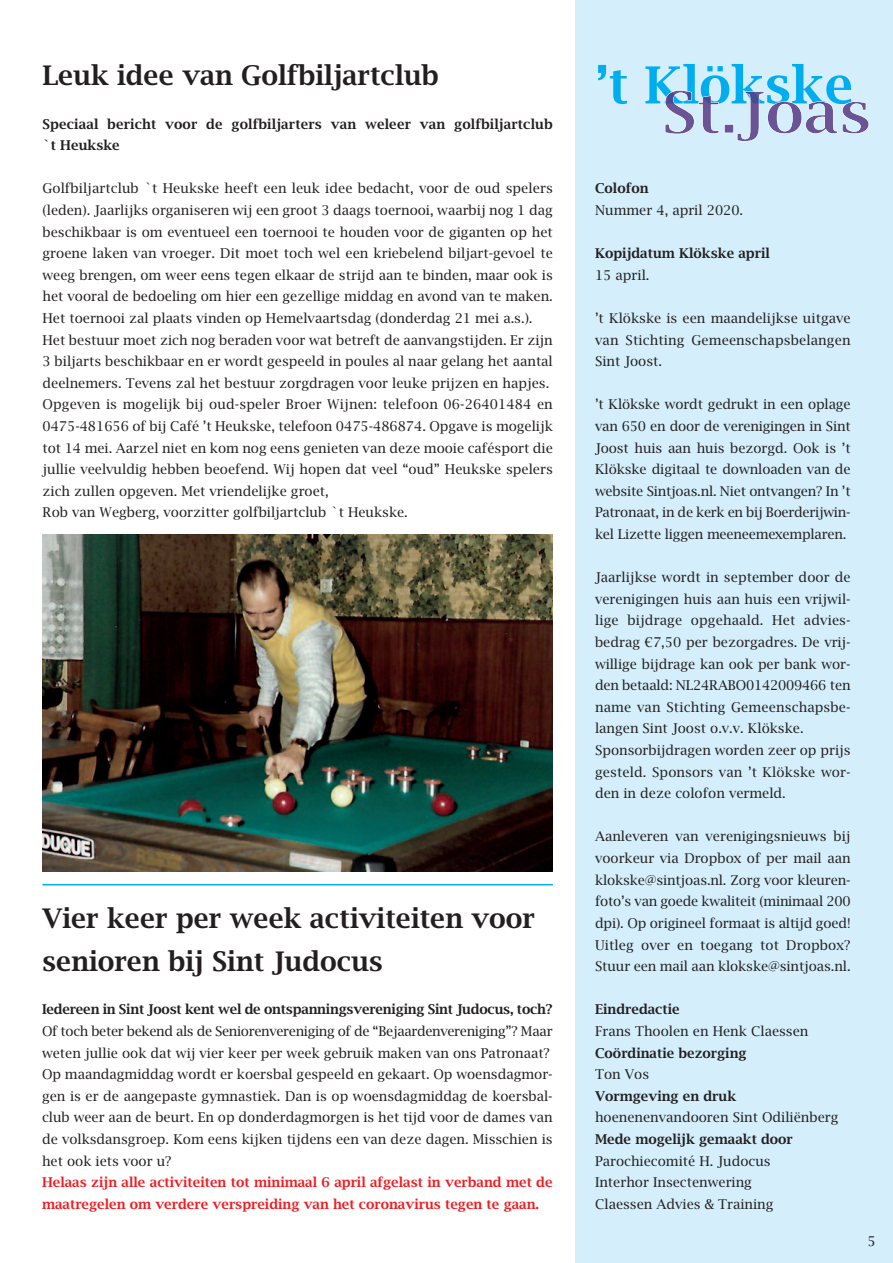
<style>
.page{position:relative;width:893px;height:1263px;background:#fff}
.page>*{position:absolute;margin:0;border:0;box-sizing:border-box;transform-origin:0 0}
.t1{font:600 51.15px "Lucida Bright";color:#00aeef}
.t2{font:600 51px "Lucida Bright";color:#00aeef}
.t3{font:600 27px/43.2px "Lucida Bright";color:#231f20}
.t4{font:13.5px/21.6px "Lucida Bright";color:#231f20}
.t5{font:600 13.5px/21.6px "Lucida Bright";color:#231f20}
.t6{font:600 13.5px/21.6px "Lucida Bright";color:#ee1d23}
</style>
<div class="page">
<div style="left:576px;top:0;width:317px;height:1263px;background:#d4effb"></div>
<svg style="left:665px;top:90px;width:204px;height:52px"></svg>
<hr style="left:43px;top:884px;width:510px;height:1px;background:#00aeef">
<img style="left:42px;top:535px;width:511px;height:336px">
<h3 class="t3" style="left:43px;top:54px;width:398px">Leuk idee van Golfbiljartclub</h3>
<p class="t5" style="left:43px;top:113px;width:512px">Speciaal bericht voor de golfbiljarters van weleer van golfbiljartclub `t Heukske</p>
<p class="t4" style="left:43px;top:178px;width:512px">Golfbiljartclub `t Heukske heeft een leuk idee bedacht, voor de oud spelers (leden). Jaarlijks organiseren wij een groot 3 daags toernooi, waarbij nog 1 dag beschikbaar is om eventueel een toernooi te houden voor de giganten op het groene laken van vroeger. Dit moet toch wel een kriebelend biljart-gevoel te weeg brengen, om weer eens tegen elkaar de strijd aan te binden, maar ook is het vooral de bedoeling om hier een gezellige middag en avond van te maken.<br>Het toernooi zal plaats vinden op Hemelvaartsdag (donderdag 21 mei a.s.).<br>Het bestuur moet zich nog beraden voor wat betreft de aanvangstijden. Er zijn 3 biljarts beschikbaar en er wordt gespeeld in poules al naar gelang het aantal deelnemers. Tevens zal het bestuur zorgdragen voor leuke prijzen en hapjes.<br>Opgeven is mogelijk bij oud-speler Broer Wijnen: telefoon 06-26401484 en 0475-481656 of bij Café ’t Heukske, telefoon 0475-486874. Opgave is mogelijk tot 14 mei. Aarzel niet en kom nog eens genieten van deze mooie cafésport die jullie veelvuldig hebben beoefend. Wij hopen dat veel “oud” Heukske spelers zich zullen opgeven. Met vriendelijke groet,<br>Rob van Wegberg, voorzitter golfbiljartclub `t Heukske.</p>
<h3 class="t3" style="left:42px;top:897px;width:495px">Vier keer per week activiteiten voor senioren bij Sint Judocus</h3>
<p class="t5" style="left:42px;top:999px;width:512px">Iedereen in Sint Joost kent wel de ontspanningsvereniging Sint Judocus, toch?</p>
<p class="t4" style="left:42px;top:1020px;width:512px">Of toch beter bekend als de Seniorenvereniging of de “Bejaardenvereniging”? Maar weten jullie ook dat wij vier keer per week gebruik maken van ons Patronaat?<br>Op maandagmiddag wordt er koersbal gespeeld en gekaart. Op woensdagmor&shy;gen is er de aangepaste gymnastiek. Dan is op woensdagmiddag de koersbal&shy;club weer aan de beurt. En op donderdagmorgen is het tijd voor de dames van de volksdansgroep. Kom eens kijken tijdens een van deze dagen. Misschien is het ook iets voor u?</p>
<p class="t6" style="left:42px;top:1172px;width:512px">Helaas zijn alle activiteiten tot minimaal 6 april afgelast in verband met de maatregelen om verdere verspreiding van het coronavirus tegen te gaan.</p>
<h1 class="t1" style="left:608px;top:56px;width:247px">t Klökske</h1>
<h2 class="t2" style="left:595px;top:25px;width:15px">,</h2>
<p class="t5" style="left:595px;top:178px;width:55px">Colofon</p>
<p class="t4" style="left:595px;top:200px;width:150px">Nummer 4, april 2020.</p>
<p class="t5" style="left:595px;top:243px;width:176px">Kopijdatum Klökske april</p>
<p class="t4" style="left:595px;top:264px;width:56px">15 april.</p>
<p class="t4" style="left:595px;top:308px;width:257px;text-align:justify">’t Klökske is een maandelijkse uitgave van Stichting Gemeenschapsbelangen Sint Joost.</p>
<p class="t4" style="left:595px;top:394px;width:257px;text-align:justify">’t Klökske wordt gedrukt in een oplage van 650 en door de verenigingen in Sint Joost huis aan huis bezorgd. Ook is ’t Klökske digitaal te downloaden van de website Sintjoas.nl. Niet ontvangen? In ’t Patronaat, in de kerk en bij Boerderijwin&shy;kel Lizette liggen meeneemexemplaren.</p>
<p class="t4" style="left:595px;top:567px;width:257px">Jaarlijkse wordt in september door de verenigingen huis aan huis een vrijwil&shy;lige bijdrage opgehaald. Het advies&shy;bedrag €7,50 per bezorgadres. De vrij&shy;willige bijdrage kan ook per bank wor&shy;den betaald: NL24RABO0142009466 ten name van Stichting Gemeenschapsbe&shy;langen Sint Joost o.v.v. Klökske.<br>Sponsorbijdragen worden zeer op prijs gesteld. Sponsors van ’t Klökske wor&shy;den in deze colofon vermeld.</p>
<p class="t4" style="left:595px;top:826px;width:257px;text-align:justify">Aanleveren van verenigingsnieuws bij voorkeur via Dropbox of per mail aan klokske@sintjoas.nl. Zorg voor kleuren&shy;foto’s van goede kwaliteit (minimaal 200 dpi). Op origineel formaat is altijd goed!<br>Uitleg over en toegang tot Dropbox?<br>Stuur een mail aan klokske@sintjoas.nl.</p>
<p class="t5" style="left:595px;top:999px;width:86px">Eindredactie</p>
<p class="t4" style="left:595px;top:1020px;width:215px">Frans Thoolen en Henk Claessen</p>
<p class="t5" style="left:595px;top:1042px;width:153px">Coördinatie bezorging</p>
<p class="t4" style="left:595px;top:1064px;width:56px">Ton Vos</p>
<p class="t5" style="left:595px;top:1085px;width:143px">Vormgeving en druk</p>
<p class="t4" style="left:595px;top:1107px;width:245px">hoenenenvandooren Sint Odiliënberg</p>
<p class="t5" style="left:595px;top:1128px;width:199px">Mede mogelijk gemaakt door</p>
<p class="t4" style="left:595px;top:1150px;width:180px">Parochiecomité H. Judocus<br>Interhor Insectenwering<br>Claessen Advies &amp; Training</p>
<p class="t4" style="left:867px;top:1230px;width:10px">5</p>
</div>
